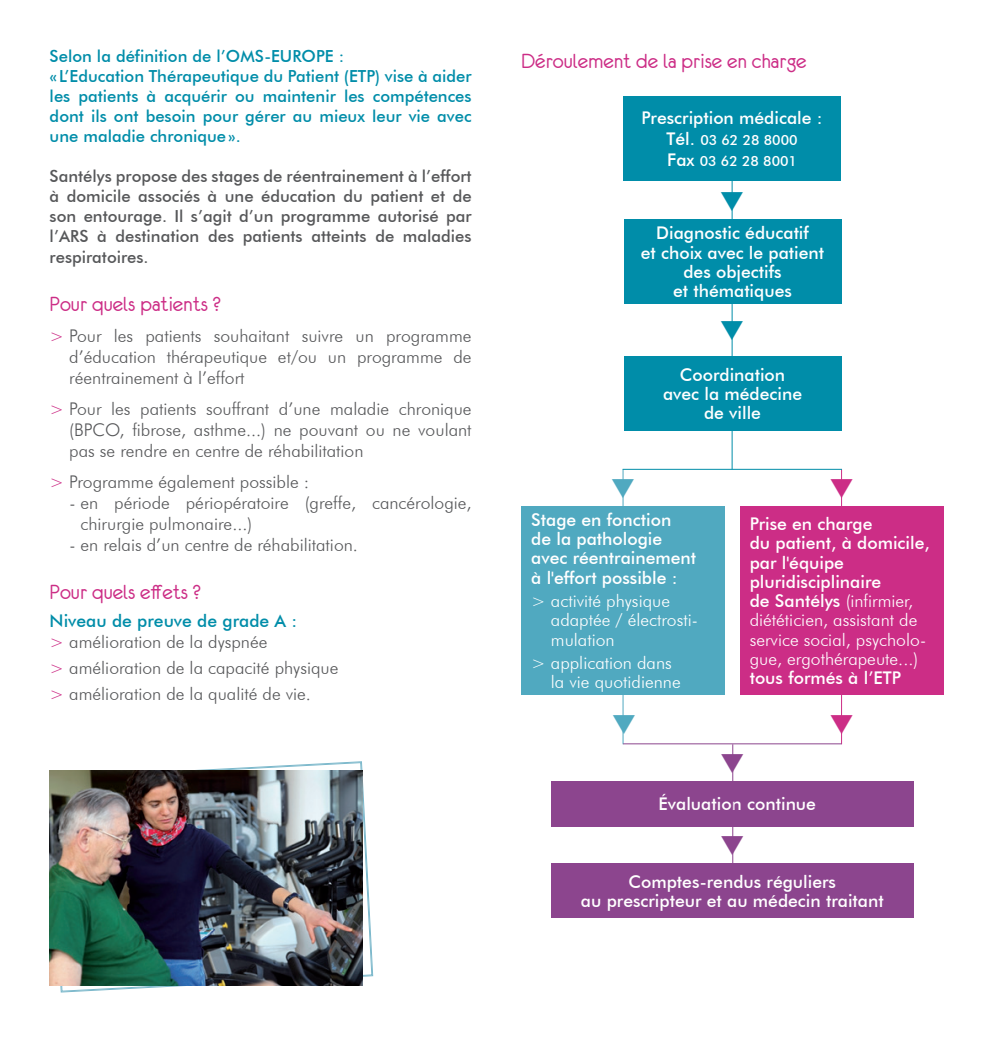
<style>
.page{position:relative;width:993px;height:1042px;background:#fff}
.page>*{position:absolute;margin:0;border:0;box-sizing:border-box;transform-origin:0 0}
.titre_1_new_charte{font:22.75px "Eurofurenceregular";color:#cc2d86}
.texte_courant{font:300 17.5px/21px "Futura BT";color:#57585a;text-align:justify}
.t1{font:500 17.5px/19.2px "Futura BT";color:#fff;text-align:center}
.t2{font:300 17.5px/19.2px "Futura BT";color:#fff}
.titre_1_new_charte-2{font:500 17.5px "Futura BT";color:#008da9}
.texte_courant-2{font:500 16.62px/20.3px "Futura BT";color:#57585a;text-align:justify}
.texte_courant-3{font:500 16.62px/19.9px "Futura BT";color:#008da9;text-align:justify}
.t3{font:500 14px "Futura BT";color:#fff}
.s1{color:#cc2d86}
.s2{font-size:17.5px}
.s3{font-weight:300}
</style>
<div class="page">
<hr style="left:622px;top:469px;width:1px;height:275px;background:#50a9c0">
<hr style="left:840px;top:469px;width:1px;height:275px;background:#cc2d86">
<hr style="left:622px;top:469px;width:219px;height:1px;background:#008da9">
<hr style="left:731px;top:166px;width:1px;height:74px;background:#008da9">
<hr style="left:731px;top:261px;width:1px;height:208px;background:#008da9">
<div style="left:623px;top:96px;width:217px;height:85px;background:#008da9"></div>
<div style="left:623px;top:219px;width:218px;height:85px;background:#008da9"></div>
<div style="left:623px;top:356px;width:218px;height:75px;background:#008da9"></div>
<div style="left:521px;top:506px;width:203px;height:188px;background:#50a9c0"></div>
<div style="left:550px;top:781px;width:363px;height:45px;background:#8c458e"></div>
<div style="left:550px;top:863px;width:363px;height:55px;background:#8c458e"></div>
<div style="left:739px;top:506px;width:204px;height:188px;background:#cc2d86"></div>
<svg style="left:60px;top:762px;width:312px;height:229px"></svg>
<img style="left:50px;top:770px;width:312px;height:216px">
<hr style="left:623px;top:743px;width:218px;height:1px;background:#8c458e">
<hr style="left:732px;top:744px;width:1px;height:124px;background:#8c458e">
<svg style="left:622px;top:479px;width:2px;height:19px"></svg>
<svg style="left:840px;top:479px;width:3px;height:19px"></svg>
<svg style="left:731px;top:192px;width:2px;height:19px"></svg>
<svg style="left:731px;top:321px;width:2px;height:19px"></svg>
<svg style="left:622px;top:715px;width:2px;height:19px"></svg>
<svg style="left:840px;top:715px;width:3px;height:19px"></svg>
<svg style="left:732px;top:754px;width:2px;height:19px"></svg>
<svg style="left:732px;top:835px;width:2px;height:20px"></svg>
<p class="texte_courant-3" style="left:50px;top:46px;width:296px">Selon la définition de l’OMS-EUROPE :</p>
<p class="texte_courant-3" style="left:50px;top:66px;width:423px">« L’Education Thérapeutique du Patient (ETP) vise à aider les patients à acquérir ou maintenir les compétences dont ils ont besoin pour gérer au mieux leur vie avec une maladie chronique».</p>
<p class="texte_courant-2" style="left:50px;top:166px;width:423px">Santélys propose des stages de réentrainement à l’effort à domicile associés à une éducation du patient et de son entourage. Il s’agit d’un programme autorisé par l’ARS à destination des patients atteints de maladies respiratoires.</p>
<p class="titre_1_new_charte" style="left:50px;top:293px;width:173px">Pour quels patients ?</p>
<p class="texte_courant" style="left:69px;top:325px;width:404px;text-indent:-20px"><span class="s1">&gt;</span> Pour les patients souhaitant suivre un programme d’éducation thérapeutique et/ou un programme de réentrainement à l’effort</p>
<p class="texte_courant" style="left:69px;top:398px;width:404px;text-indent:-20px"><span class="s1">&gt;</span> Pour les patients souffrant d’une maladie chronique (BPCO, fibrose, asthme...) ne pouvant ou ne voulant pas se rendre en centre de réhabilitation</p>
<p class="texte_courant" style="left:50px;top:471px;width:261px"><span class="s1">&gt;</span> Programme également possible :</p>
<p class="texte_courant" style="left:80px;top:492px;width:392px;text-indent:-11px">- en période périopératoire (greffe, cancérologie, chirurgie pulmonaire...)</p>
<p class="texte_courant" style="left:69px;top:534px;width:290px">- en relais d’un centre de réhabilitation.</p>
<p class="titre_1_new_charte" style="left:50px;top:581px;width:153px">Pour quels effets ?</p>
<p class="titre_1_new_charte-2" style="left:50px;top:610px;width:249px">Niveau de preuve de grade A :</p>
<p class="texte_courant" style="left:50px;top:631px;width:219px"><span class="s1">&gt;</span> amélioration de la dyspnée</p>
<p class="texte_courant" style="left:50px;top:657px;width:290px"><span class="s1">&gt;</span> amélioration de la capacité physique</p>
<p class="texte_courant" style="left:50px;top:683px;width:263px"><span class="s1">&gt;</span> amélioration de la qualité de vie.</p>
<p class="titre_1_new_charte" style="left:521px;top:50px;width:286px">Déroulement de la prise en charge</p>
<p class="t1" style="left:641px;top:108px;width:182px">Prescription médicale :</p>
<p class="t3" style="left:666px;top:132px;width:133px"><span class="s2">Tél.</span> 03 62 28 8000</p>
<p class="t3" style="left:667px;top:153px;width:131px"><span class="s2">Fax</span> 03 62 28 8001</p>
<p class="t1" style="left:640px;top:223px;width:185px">Diagnostic éducatif<br>et choix avec le patient des objectifs<br>et thématiques</p>
<p class="t1" style="left:662px;top:365px;width:140px">Coordination avec la médecine de ville</p>
<p class="t1" style="left:531px;top:510px;width:166px;text-align:left">Stage en fonction<br>de la pathologie avec réentrainement à l'effort possible :</p>
<p class="t2" style="left:550px;top:591px;width:148px;text-indent:-20px">&gt; activité physique adaptée / électrosti&shy;mulation</p>
<p class="t2" style="left:550px;top:653px;width:131px;text-indent:-20px">&gt; application dans la vie quotidienne</p>
<p class="t1" style="left:749px;top:514px;width:181px;text-align:left">Prise en charge<br>du patient, à domicile, par l'équipe pluridisciplinaire<br>de Santélys <span class="s3">(infirmier, diététicien, assistant de service social, psycholo&shy;gue, ergothérapeute...) </span>tous formés à l’ETP</p>
<p class="t1" style="left:658px;top:794px;width:159px">Évaluation continue</p>
<p class="t1" style="left:580px;top:871px;width:304px">Comptes-rendus réguliers<br>au prescripteur et au médecin traitant</p>
</div>
